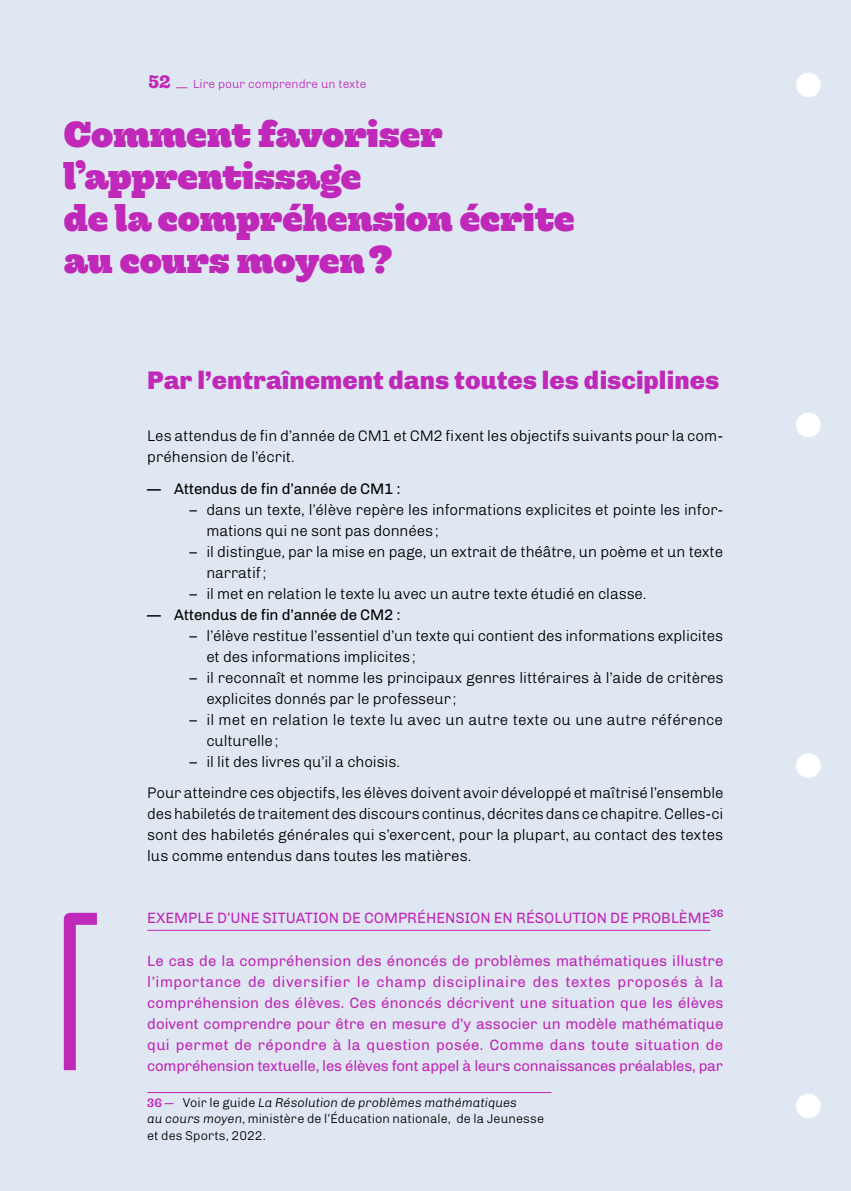
<style>
.page{position:relative;width:851px;height:1191px;background:#fff}
.page>*{position:absolute;margin:0;border:0;box-sizing:border-box;transform-origin:0 0}
.t1{font:800 36px/42px "Hernandez Niu";letter-spacing:-.005em;color:#c028b9}
.t2{font:900 25.5px "Chivo";color:#c028b9}
.t3{font:300 15.3px/21px "Chivo";letter-spacing:-.01em;color:#000}
.t4{font:300 15.3px/21px "Chivo";letter-spacing:.01em;color:#000}
.t5{font:15.3px "Chivo";letter-spacing:-.01em;color:#000}
.t6{font:15px/21px "Chivo";letter-spacing:-.01em;color:#c028b9;text-align:justify}
.t7{font:300 12.75px/16.5px "Chivo";letter-spacing:.005em;color:#000}
.t8{font:300 12px "Chivo";color:#c028b9}
.s1{font-family:"Hernandez Niu W00";font-weight:800;font-size:18px}
.s2{font-family:"Hernandez Niu W00";font-weight:700;font-size:12px;color:#c028b9}
.s3{font-style:italic}
</style>
<div class="page">
<div style="left:0;top:0;width:850px;height:1191px;background:#dfe8f2"></div>
<hr style="left:147px;top:930px;width:563px;height:1px;background:#c028b9">
<hr style="left:147px;top:1092px;width:404px;height:1px;background:#c028b9">
<svg style="left:63px;top:912px;width:34px;height:159px"></svg>
<div style="left:796px;top:73px;width:24px;height:24px;background:#fff;border-radius:50%"></div>
<div style="left:796px;top:412px;width:24px;height:25px;background:#fff;border-radius:50%"></div>
<div style="left:796px;top:753px;width:24px;height:25px;background:#fff;border-radius:50%"></div>
<div style="left:796px;top:1093px;width:24px;height:25px;background:#fff;border-radius:50%"></div>
<p class="t8" style="left:148px;top:75px;width:219px"><span class="s1">52</span> — Lire pour comprendre un texte</p>
<h1 class="t1" style="left:64px;top:115px;width:512px">Comment favoriser l’apprentissage<br>de la compréhension écrite au cours moyen?</h1>
<h2 class="t2" style="left:147px;top:359px;width:573px">Par l’entraînement dans toutes les disciplines</h2>
<p class="t3" style="left:147px;top:424px;width:577px">Les attendus de fin d’année de CM1 et CM2 fixent les objectifs suivants pour la com&shy;préhension de l’écrit.</p>
<p class="t5" style="left:147px;top:477px;width:255px">— Attendus de fin d’année de CM1 :</p>
<p class="t3" style="left:206px;top:498px;width:518px;text-indent:-17px">– dans un texte, l’élève repère les informations explicites et pointe les infor&shy;mations qui ne sont pas données ;</p>
<p class="t3" style="left:206px;top:540px;width:518px;text-indent:-17px">– il distingue, par la mise en page, un extrait de théâtre, un poème et un texte narratif ;</p>
<p class="t3" style="left:189px;top:582px;width:458px">– il met en relation le texte lu avec un autre texte étudié en classe.</p>
<p class="t5" style="left:147px;top:603px;width:255px">— Attendus de fin d’année de CM2 :</p>
<p class="t3" style="left:206px;top:624px;width:518px;text-indent:-17px">– l’élève restitue l’essentiel d’un texte qui contient des informations explicites et des informations implicites ;</p>
<p class="t3" style="left:206px;top:666px;width:518px;text-indent:-17px">– il reconnaît et nomme les principaux genres littéraires à l’aide de critères explicites donnés par le professeur ;</p>
<p class="t4" style="left:206px;top:708px;width:518px;text-indent:-17px">– il met en relation le texte lu avec un autre texte ou une autre référence culturelle ;</p>
<p class="t3" style="left:147px;top:744px;width:577px;line-height:31.5px;text-indent:42px">– il lit des livres qu’il a choisis.<br>Pour atteindre ces objectifs, les élèves doivent avoir développé et maîtrisé l’ensemble</p>
<p class="t3" style="left:147px;top:802px;width:577px;text-align:justify">des habiletés de traitement des discours continus, décrites dans ce chapitre. Celles-ci sont des habiletés générales qui s’exercent, pour la plupart, au contact des textes lus comme entendus dans toutes les matières.</p>
<p class="t6" style="left:147px;top:906px;width:577px">EXEMPLE D’UNE SITUATION DE COMPRÉHENSION EN RÉSOLUTION DE PROBLÈME<sup>36</sup></p>
<p class="t6" style="left:147px;top:949px;width:578px">Le cas de la compréhension des énoncés de problèmes mathématiques illustre l’importance de diversifier le champ disciplinaire des textes proposés à la compréhension des élèves. Ces énoncés décrivent une situation que les élèves doivent comprendre pour être en mesure d’y associer un modèle mathématique qui permet de répondre à la question posée. Comme dans toute situation de compréhension textuelle, les élèves font appel à leurs connaissances préalables, par</p>
<p class="t7" style="left:147px;top:1093px;width:398px"><span class="s2">36 —</span> Voir le guide <span class="s3">La Résolution de problèmes mathématiques<br>au cours moyen</span>, ministère de l’Éducation nationale, de la Jeunesse et des Sports, 2022.</p>
</div>
